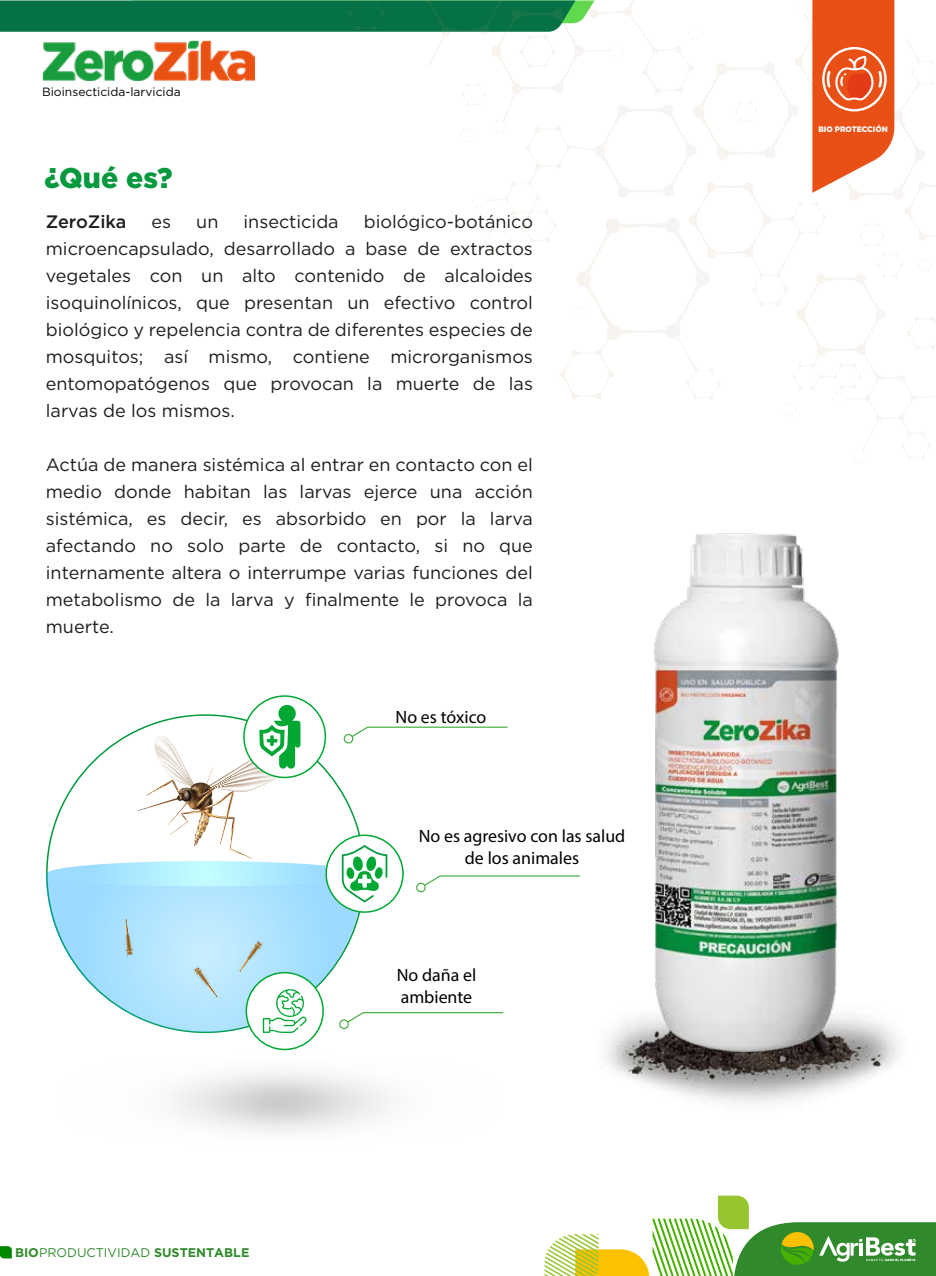
<style>
.page{position:relative;width:936px;height:1276px;background:#fff}
.page>*{position:absolute;margin:0;border:0;box-sizing:border-box;transform-origin:0 0}
.t1{font:900 28.5px "Gotham Pro";color:#06993d}
.t2{font:18px/27px "Gotham";color:#1d1d1b;text-align:justify}
.t3{font:500 18px "Gotham";color:#1d1d1b}
.t4{font:17.85px/21.5px "Myriad Pro";color:#000}
.t5{font:700 12.6px "Gotham Pro";color:#308a2b}
.t6{font:12px "Gotham Pro";color:#000}
.t7{font:900 7.95px "Gotham Pro";color:#fff;scale:.96 1}
.s1{font-family:"Gotham";font-weight:400}
</style>
<div class="page">
<svg style="left:544px;top:1195px;width:391px;height:81px"></svg>
<svg style="left:0;top:1246px;width:12px;height:12px"></svg>
<img style="left:604px;top:1015px;width:294px;height:87px">
<img style="left:651px;top:533px;width:189px;height:518px">
<svg style="left:47px;top:861px;width:315px;height:25px;background:#b0ecff"></svg>
<svg style="left:46px;top:873px;width:314px;height:159px"></svg>
<svg style="left:122px;top:919px;width:15px;height:38px"></svg>
<svg style="left:239px;top:939px;width:26px;height:33px"></svg>
<svg style="left:191px;top:964px;width:27px;height:33px"></svg>
<svg style="left:136px;top:704px;width:164px;height:155px"></svg>
<div style="left:326px;top:835px;width:77px;height:77px;background:#fff;border-radius:50%"></div>
<div style="left:325px;top:834px;width:78px;height:79px;border:2px solid #00a833;border-radius:50%"></div>
<svg style="left:342px;top:845px;width:45px;height:57px"></svg>
<div style="left:246px;top:972px;width:77px;height:77px;background:#fff;border-radius:50%"></div>
<div style="left:245px;top:972px;width:79px;height:78px;border:2px solid #00a833;border-radius:50%"></div>
<svg style="left:263px;top:989px;width:44px;height:43px"></svg>
<img style="left:173px;top:1032px;width:216px;height:100px">
<svg style="left:0;top:0;width:933px;height:457px"></svg>
<svg style="left:338px;top:1011px;width:166px;height:18px"></svg>
<svg style="left:416px;top:875px;width:165px;height:18px"></svg>
<svg style="left:343px;top:726px;width:165px;height:18px"></svg>
<p class="t6" style="left:42px;top:85px;width:140px">Bioinsecticida-larvicida</p>
<h1 class="t1" style="left:44px;top:161px;width:129px">¿Qué es?</h1>
<p class="t2" style="left:46px;top:208px;width:488px;text-indent:318px">biológico-botánico microencapsulado, desarrollado a base de extractos vegetales con un alto contenido de alcaloides isoquinolínicos, que presentan un efectivo control biológico y repelencia contra de diferentes especies de mosquitos; así mismo, contiene microrganismos entomopatógenos que provocan la muerte de las larvas de los mismos.</p>
<p class="t3" style="left:46px;top:210px;width:82px">ZeroZika</p>
<p class="t2" style="left:152px;top:208px;width:21px">es</p>
<p class="t2" style="left:196px;top:208px;width:24px">un</p>
<p class="t2" style="left:243px;top:208px;width:97px">insecticida</p>
<p class="t2" style="left:46px;top:451px;width:488px">Actúa de manera sistémica al entrar en contacto con el medio donde habitan las larvas ejerce una acción sistémica, es decir, es absorbido en por la larva afectando no solo parte de contacto, si no que internamente altera o interrumpe varias funciones del metabolismo de la larva y finalmente le provoca la muerte.</p>
<p class="t4" style="left:395px;top:705px;width:92px">No es tóxico</p>
<p class="t4" style="left:418px;top:825px;width:208px;text-align:center">No es agresivo con las salud de los animales</p>
<p class="t5" style="left:15px;top:1245px;width:236px">BIO<span class="s1">PRODUCTIVIDAD</span> SUSTENTABLE</p>
<p class="t4" style="left:396px;top:964px;width:81px">No daña el ambiente</p>
<p class="t7" style="left:818px;top:125px;width:74px">BIO PROTECCIÓN</p>
</div>
